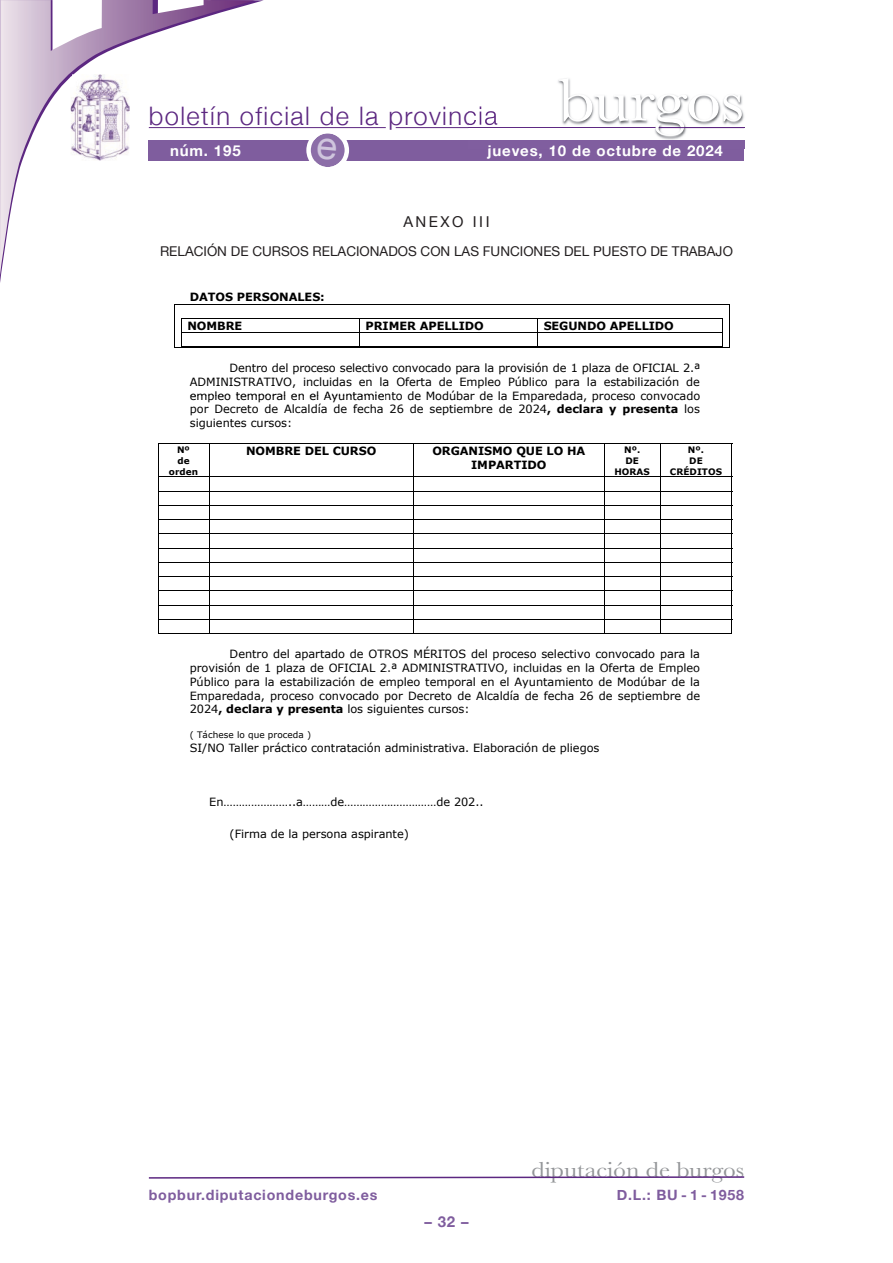
<style>
.page{position:relative;width:893px;height:1263px;background:#fff}
.page>*{position:absolute;margin:0;border:0;box-sizing:border-box;transform-origin:0 0}
.t1{font:63px "Baskerville";letter-spacing:-.01em;color:#fff;scale:1.12 1}
.t2{font:300 25.5px "Helvetica Neue";letter-spacing:.055em;color:#5c2781}
.t3{font:22.5px "Baskerville";color:#939598;scale:1.12 1}
.t4{font:700 15px "Helvetica Neue";letter-spacing:.055em;color:#fff}
.t5{font:15px "Helvetica Neue";letter-spacing:.165em;color:#231f20}
.t6{font:700 15px "Helvetica Neue";color:#7f5d9e}
.t7{font:700 14.25px "Helvetica Neue";letter-spacing:.055em;color:#7f5d9e}
.t8{font:13.5px "Helvetica Neue";color:#231f20}
.t9{font:11.4px/13.8px "Verdana";letter-spacing:-.005em;color:#000;text-align:right}
.t10{font:700 11.4px/13.8px "Verdana";letter-spacing:-.005em;color:#000;text-align:center}
.t11{font:700 8.85px/10.9px "Verdana";letter-spacing:.01em;color:#000;text-align:center}
.t12{font:8.85px "Verdana";letter-spacing:.005em;color:#000}
.s1{font-weight:700}
</style>
<div class="page">
<hr style="left:396px;top:127px;width:348px;height:1px;background:#5c2781">
<hr style="left:149px;top:127px;width:237px;height:1px;background:#5c2781">
<svg style="left:0;top:0;width:255px;height:275px"></svg>
<div style="left:149px;top:140px;width:595px;height:20px;background:#7f5d9e"></div>
<svg style="left:148px;top:1176px;width:597px;height:3px"></svg>
<img style="left:468px;top:78px;width:277px;height:71px">
<img style="left:468px;top:127px;width:191px;height:1px">
<img style="left:468px;top:140px;width:276px;height:9px">
<img style="left:487px;top:145px;width:55px;height:4px">
<hr style="left:659px;top:127px;width:85px;height:1px;background:#5c2781">
<img style="left:71px;top:74px;width:59px;height:87px">
<hr style="left:181px;top:318px;width:542px;height:1px;background:#000">
<hr style="left:181px;top:332px;width:542px;height:1px;background:#000">
<svg style="left:181px;top:319px;width:1px;height:27px"></svg>
<hr style="left:181px;top:346px;width:178px;height:1px;background:#000">
<svg style="left:359px;top:319px;width:1px;height:28px"></svg>
<hr style="left:360px;top:346px;width:177px;height:1px;background:#000">
<svg style="left:537px;top:319px;width:1px;height:28px"></svg>
<hr style="left:538px;top:346px;width:184px;height:1px;background:#000">
<svg style="left:722px;top:319px;width:1px;height:28px"></svg>
<hr style="left:175px;top:304px;width:554px;height:1px;background:#000">
<hr style="left:175px;top:304px;width:1px;height:43px;background:#000">
<hr style="left:175px;top:347px;width:554px;height:1px;background:#000">
<hr style="left:729px;top:304px;width:1px;height:43px;background:#000">
<hr style="left:158px;top:443px;width:574px;height:1px;background:#000">
<hr style="left:158px;top:444px;width:1px;height:33px;background:#000">
<hr style="left:209px;top:444px;width:1px;height:33px;background:#000">
<hr style="left:413px;top:444px;width:1px;height:33px;background:#000">
<hr style="left:604px;top:444px;width:1px;height:33px;background:#000">
<hr style="left:660px;top:444px;width:1px;height:33px;background:#000">
<hr style="left:731px;top:444px;width:1px;height:33px;background:#000">
<hr style="left:158px;top:477px;width:574px;height:1px;background:#000">
<hr style="left:158px;top:491px;width:574px;height:1px;background:#000">
<hr style="left:158px;top:505px;width:574px;height:1px;background:#000">
<hr style="left:158px;top:519px;width:574px;height:1px;background:#000">
<hr style="left:158px;top:533px;width:574px;height:1px;background:#000">
<hr style="left:158px;top:548px;width:574px;height:1px;background:#000">
<hr style="left:158px;top:562px;width:574px;height:1px;background:#000">
<hr style="left:158px;top:576px;width:574px;height:1px;background:#000">
<hr style="left:158px;top:590px;width:574px;height:1px;background:#000">
<hr style="left:158px;top:605px;width:574px;height:1px;background:#000">
<hr style="left:158px;top:619px;width:574px;height:1px;background:#000">
<svg style="left:158px;top:478px;width:1px;height:155px"></svg>
<hr style="left:158px;top:633px;width:51px;height:1px;background:#000">
<svg style="left:209px;top:478px;width:1px;height:155px"></svg>
<hr style="left:209px;top:633px;width:204px;height:1px;background:#000">
<svg style="left:413px;top:478px;width:1px;height:155px"></svg>
<hr style="left:413px;top:633px;width:191px;height:1px;background:#000">
<svg style="left:604px;top:478px;width:1px;height:156px"></svg>
<hr style="left:605px;top:633px;width:55px;height:1px;background:#000">
<svg style="left:660px;top:478px;width:1px;height:156px"></svg>
<hr style="left:661px;top:633px;width:70px;height:1px;background:#000">
<svg style="left:731px;top:478px;width:1px;height:156px"></svg>
<svg style="left:306px;top:133px;width:43px;height:34px"></svg>
<h2 class="t2" style="left:149px;top:100px;width:350px">boletín oficial de la provincia</h2>
<h1 class="t1" style="left:558px;top:64px;width:168px">burgos</h1>
<h3 class="t4" style="left:170px;top:141px;width:72px">núm. 195</h3>
<h3 class="t4" style="left:487px;top:141px;width:237px">jueves, 10 de octubre de 2024</h3>
<h3 class="t5" style="left:403px;top:213px;width:88px">ANEXO III</h3>
<p class="t8" style="left:160px;top:244px;width:574px">RELACIÓN DE CURSOS RELACIONADOS CON LAS FUNCIONES DEL PUESTO DE TRABAJO</p>
<p class="t10" style="left:190px;top:290px;width:137px">DATOS PERSONALES:</p>
<p class="t10" style="left:187px;top:318px;width:56px">NOMBRE</p>
<p class="t10" style="left:366px;top:318px;width:120px">PRIMER APELLIDO</p>
<p class="t9" style="left:190px;top:361px;width:512px">Dentro del proceso selectivo convocado para la provisión de 1 plaza de OFICIAL 2.ª<br>ADMINISTRATIVO, incluidas en la Oferta de Empleo Público para la estabilización de</p>
<p class="t10" style="left:544px;top:318px;width:132px">SEGUNDO APELLIDO</p>
<p class="t9" style="left:190px;top:389px;width:512px">empleo temporal en el Ayuntamiento de Modúbar de la Emparedada, proceso convocado<br>26 de septiembre de 2024<span class="s1">, declara y presenta</span> los</p>
<p class="t10" style="left:432px;top:443px;width:154px">ORGANISMO QUE LO HA<br>IMPARTIDO</p>
<p class="t11" style="left:614px;top:444px;width:37px">Nº.<br>DE<br>HORAS</p>
<p class="t11" style="left:670px;top:444px;width:54px">Nº.<br>DE<br>CRÉDITOS</p>
<p class="t9" style="left:190px;top:402px;width:195px;text-align:left">por Decreto de Alcaldía de fecha siguientes cursos:</p>
<p class="t11" style="left:169px;top:444px;width:31px">Nº<br>de orden</p>
<p class="t10" style="left:246px;top:443px;width:132px">NOMBRE DEL CURSO</p>
<p class="t9" style="left:391px;top:647px;width:310px;text-align:left;text-indent:-162px">Dentro del apartado de OTROS MÉRITOS del proceso selectivo convocado para la ª</p>
<p class="t9" style="left:190px;top:661px;width:512px;text-align:justify">provisión de 1 plaza de OFICIAL 2. ADMINISTRATIVO, incluidas en la Oferta de Empleo Público para la estabilización de empleo temporal en el Ayuntamiento de Modúbar de la Emparedada, proceso convocado por Decreto de Alcaldía de fecha 26 de septiembre de 2024<span class="s1">, declara y presenta</span> los siguientes cursos:</p>
<p class="t12" style="left:190px;top:729px;width:123px">( Táchese lo que proceda )</p>
<p class="t9" style="left:190px;top:740px;width:411px">SI/NO Taller práctico contratación administrativa. Elaboración de pliegos</p>
<p class="t9" style="left:209px;top:795px;width:276px">En…………………..a………de…………………………de 202..</p>
<p class="t9" style="left:230px;top:826px;width:181px">(Firma de la persona aspirante)</p>
<h3 class="t3" style="left:531px;top:1157px;width:191px">diputación de burgos</h3>
<p class="t7" style="left:149px;top:1186px;width:230px">bopbur.diputaciondeburgos.es</p>
<p class="t7" style="left:617px;top:1186px;width:129px">D.L.: BU - 1 - 1958</p>
<h3 class="t6" style="left:424px;top:1212px;width:46px">– 32 –</h3>
</div>
